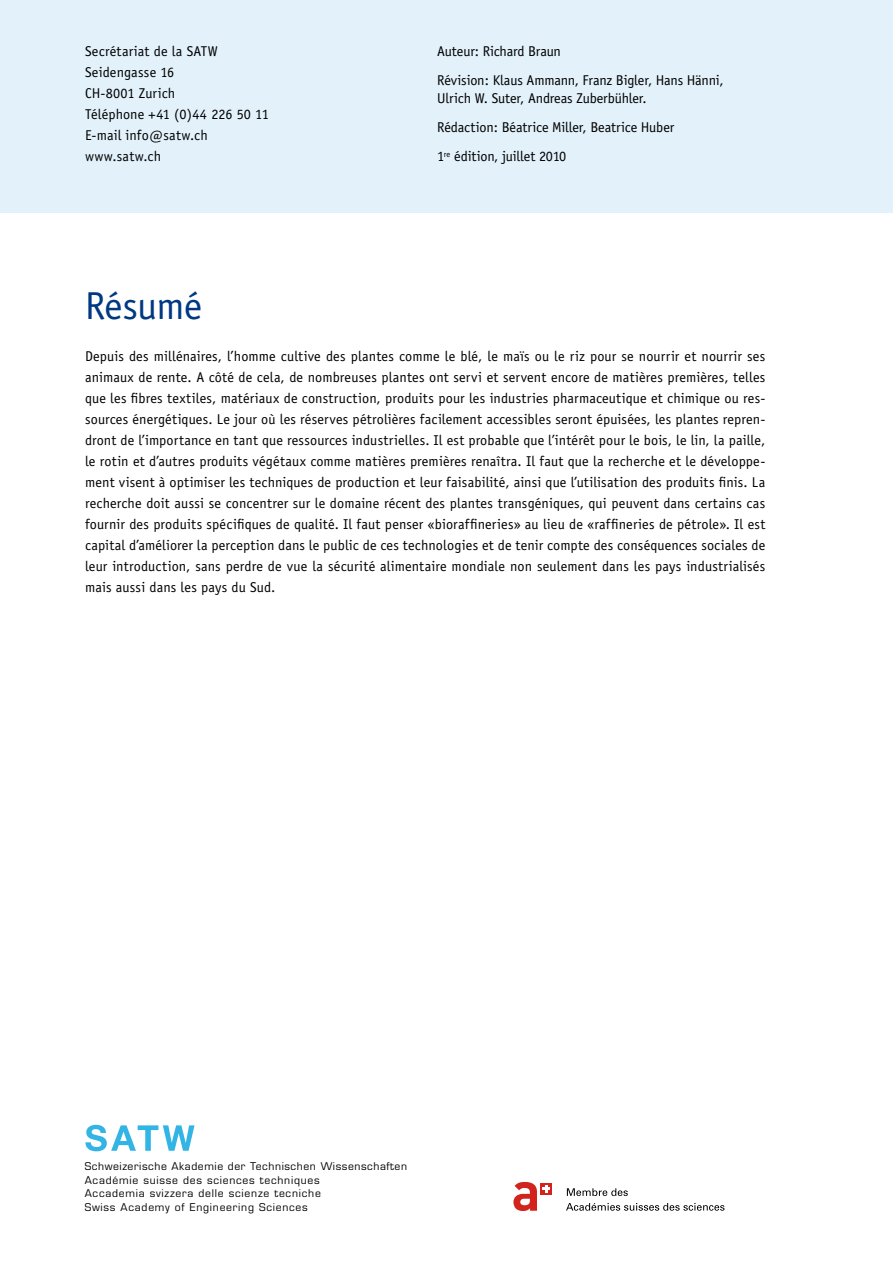
<style>
.page{position:relative;width:893px;height:1263px;background:#fff}
.page>*{position:absolute;margin:0;border:0;box-sizing:border-box;transform-origin:0 0}
.t1{font:39px "Officina Sans";letter-spacing:-.01em;color:#003882}
.t2{font:14.25px/21px "Officina Sans";color:#000}
.t3{font:10.35px/13.6px "Eurostile";letter-spacing:.075em;color:#000}
</style>
<div class="page">
<div style="left:0;top:0;width:893px;height:213px;background:#e2f1fa"></div>
<svg style="left:85px;top:1125px;width:110px;height:26px"></svg>
<svg style="left:567px;top:1188px;width:61px;height:8px"></svg>
<svg style="left:566px;top:1203px;width:158px;height:8px"></svg>
<div style="left:540px;top:1183px;width:12px;height:11px;background:#d2241c"></div>
<svg style="left:513px;top:1182px;width:37px;height:29px"></svg>
<p class="t2" style="left:85px;top:41px;width:185px">Secrétariat de la SATW<br>Seidengasse 16<br>CH-8001 Zurich<br>Téléphone +41 (0)44 226 50 11<br>E-mail info@satw.ch www.satw.ch</p>
<h1 class="t1" style="left:85px;top:283px;width:119px">Résumé</h1>
<p class="t2" style="left:437px;top:37px;width:288px;line-height:29px">Auteur: Richard Braun<br>Révision: Klaus Ammann, Franz Bigler, Hans Hänni,</p>
<p class="t2" style="left:437px;top:84px;width:239px;line-height:29px">Ulrich W. Suter, Andreas Zuberbühler.<br>Rédaction: Béatrice Miller, Beatrice Huber<br>1<sup>re</sup> édition, juillet 2010</p>
<p class="t2" style="left:85px;top:345px;width:682px;text-align:justify">Depuis des millénaires, l’homme cultive des plantes comme le blé, le maïs ou le riz pour se nourrir et nourrir ses animaux de rente. A côté de cela, de nombreuses plantes ont servi et servent encore de matières premières, telles que les fibres textiles, matériaux de construction, produits pour les industries pharmaceutique et chimique ou res&shy;sources énergétiques. Le jour où les réserves pétrolières facilement accessibles seront épuisées, les plantes repren&shy;dront de l’importance en tant que ressources industrielles. Il est probable que l’intérêt pour le bois, le lin, la paille, le rotin et d’autres produits végétaux comme matières premières renaîtra. Il faut que la recherche et le développe&shy;ment visent à optimiser les techniques de production et leur faisabilité, ainsi que l’utilisation des produits finis. La recherche doit aussi se concentrer sur le domaine récent des plantes transgéniques, qui peuvent dans certains cas fournir des produits spécifiques de qualité. Il faut penser «bioraffineries» au lieu de «raffineries de pétrole». Il est capital d’améliorer la perception dans le public de ces technologies et de tenir compte des conséquences sociales de leur introduction, sans perdre de vue la sécurité alimentaire mondiale non seulement dans les pays industrialisés mais aussi dans les pays du Sud.</p>
<p class="t3" style="left:85px;top:1159px;width:324px">Schweizerische Akademie der Technischen Wissenschaften Académie suisse des sciences techniques<br>Accademia svizzera delle scienze tecniche<br>Swiss Academy of Engineering Sciences</p>
</div>
